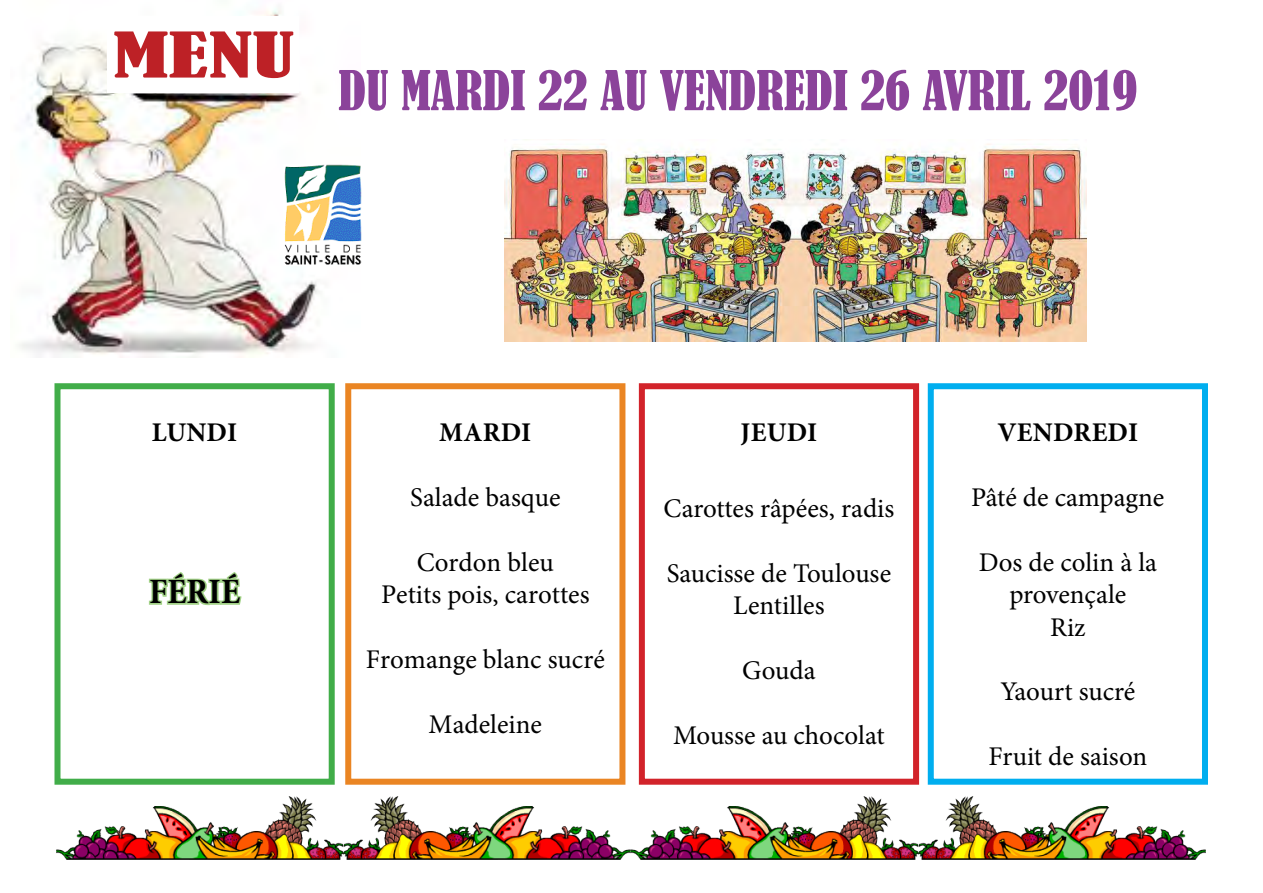
<style>
.page{position:relative;width:1263px;height:893px;background:#fff}
.page>*{position:absolute;margin:0;border:0;box-sizing:border-box;transform-origin:0 0}
.t1{font:condensed 58.5px "Bernard";color:#bd2126;scale:1.64 1}
.t2{font:condensed 51px "Bernard";color:#8b439a}
.t3{font:700 condensed 36px "Minion Pro";color:#000}
.t4{font:27px/32.4px "Minion Pro";color:#000;text-align:center}
.t5{font:700 27px "Minion Pro";letter-spacing:.01em;color:#000}
</style>
<div class="page">
<svg style="left:148px;top:572px;width:94px;height:34px"></svg>
<div style="left:54px;top:383px;width:281px;height:402px;border:6px solid #41ad49"></div>
<div style="left:345px;top:383px;width:280px;height:402px;border:6px solid #ea8523"></div>
<div style="left:639px;top:383px;width:280px;height:402px;border:6px solid #d2232a"></div>
<div style="left:928px;top:383px;width:280px;height:402px;border:6px solid #00aeef"></div>
<img style="left:505px;top:143px;width:581px;height:198px">
<img style="left:19px;top:9px;width:329px;height:348px">
<div style="left:108px;top:16px;width:191px;height:76px;background:#fff"></div>
<img style="left:283px;top:165px;width:78px;height:101px">
<img style="left:56px;top:796px;width:1149px;height:64px">
<h1 class="t1" style="left:112px;top:21px;width:112px">MENU</h1>
<h2 class="t2" style="left:338px;top:61px;width:800px">DU MARDI 22 AU VENDREDI 26 AVRIL 2019</h2>
<p class="t5" style="left:152px;top:414px;width:71px">LUNDI</p>
<h3 class="t3" style="left:149px;top:567px;width:93px">FÉRIÉ</h3>
<p class="t5" style="left:439px;top:414px;width:94px">MARDI</p>
<p class="t4" style="left:410px;top:481px;width:152px">Salade basque</p>
<p class="t4" style="left:381px;top:546px;width:210px">Cordon bleu<br>Petits pois, carottes</p>
<p class="t4" style="left:366px;top:643px;width:240px">Fromange blanc sucré</p>
<p class="t4" style="left:429px;top:708px;width:115px">Madeleine</p>
<p class="t5" style="left:741px;top:414px;width:78px">JEUDI</p>
<p class="t4" style="left:664px;top:492px;width:232px">Carottes râpées, radis</p>
<p class="t4" style="left:667px;top:557px;width:226px">Saucisse de Toulouse<br>Lentilles</p>
<p class="t4" style="left:742px;top:654px;width:75px">Gouda</p>
<p class="t4" style="left:673px;top:719px;width:213px">Mousse au chocolat</p>
<p class="t5" style="left:997px;top:414px;width:142px">VENDREDI</p>
<p class="t4" style="left:971px;top:481px;width:195px">Pâté de campagne</p>
<p class="t4" style="left:979px;top:546px;width:180px">Dos de colin à la provençale<br>Riz</p>
<p class="t4" style="left:1000px;top:676px;width:136px">Yaourt sucré</p>
<p class="t4" style="left:988px;top:741px;width:160px">Fruit de saison</p>
</div>
